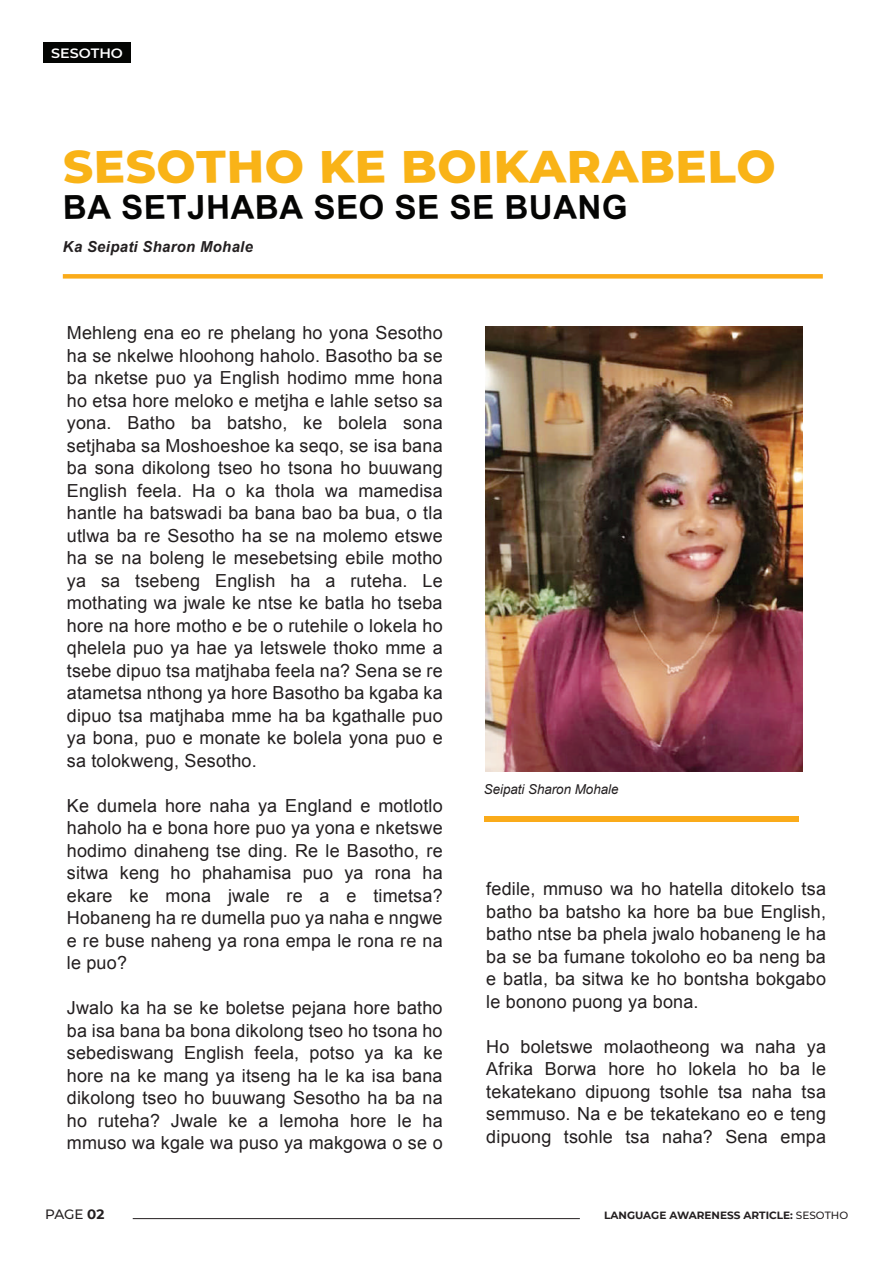
<style>
.page{position:relative;width:893px;height:1263px;background:#fff}
.page>*{position:absolute;margin:0;border:0;box-sizing:border-box;transform-origin:0 0}
.t1{font:800 46.35px "Montserrat";color:#f9b317}
.t2{font:700 33px "Arial";color:#050504}
.t3{font:18px/22.5px "Arial";letter-spacing:.01em;color:#231f20;text-align:justify}
.t4{font:italic 700 15px "Arial";color:#231f20}
.t5{font:italic 13.5px "Arial";color:#231f20}
.t6{font:600 13.5px "Montserrat";color:#fff;scale:1.06 1}
.t7{font:500 13.5px "Montserrat";color:#231f20}
.t8{font:700 10.5px "Montserrat";color:#231f20}
.s1{font-weight:700}
.s2{font-weight:500}
</style>
<div class="page">
<div style="left:43px;top:43px;width:88px;height:20px;background:#040503"></div>
<hr style="left:133px;top:1218px;width:447px;height:1px;background:#231f20">
<div style="left:63px;top:274px;width:760px;height:5px;background:#faab1a"></div>
<img style="left:486px;top:326px;width:316px;height:446px">
<div style="left:484px;top:816px;width:315px;height:6px;background:#faab1a"></div>
<p class="t6" style="left:51px;top:43px;width:69px">SESOTHO</p>
<h1 class="t1" style="left:63px;top:139px;width:714px;rotate:-1deg">SESOTHO KE BOIKARABELO</h1>
<h2 class="t2" style="left:63px;top:190px;width:566px;rotate:-1deg">BA SETJHABA SEO SE SE BUANG</h2>
<p class="t4" style="left:63px;top:238px;width:192px;rotate:-1deg">Ka Seipati Sharon Mohale</p>
<p class="t3" style="left:67px;top:322px;width:377px">Mehleng ena eo re phelang ho yona Sesotho ha se nkelwe hloohong haholo. Basotho ba se ba nketse puo ya English hodimo mme hona ho etsa hore meloko e metjha e lahle setso sa yona. Batho ba batsho, ke bolela sona setjhaba sa Moshoeshoe ka seqo, se isa bana ba sona dikolong tseo ho tsona ho buuwang English feela. Ha o ka thola wa mamedisa hantle ha batswadi ba bana bao ba bua, o tla utlwa ba re Sesotho ha se na molemo etswe ha se na boleng le mesebetsing ebile motho ya sa tsebeng English ha a ruteha. Le mothating wa jwale ke ntse ke batla ho tseba hore na hore motho e be o rutehile o lokela ho qhelela puo ya hae ya letswele thoko mme a tsebe dipuo tsa matjhaba feela na? Sena se re atametsa nthong ya hore Basotho ba kgaba ka dipuo tsa matjhaba mme ha ba kgathalle puo ya bona, puo e monate ke bolela yona puo e sa tolokweng, Sesotho.</p>
<p class="t3" style="left:67px;top:794px;width:377px">Ke dumela hore naha ya England e motlotlo haholo ha e bona hore puo ya yona e nketswe hodimo dinaheng tse ding. Re le Basotho, re sitwa keng ho phahamisa puo ya rona ha ekare ke mona jwale re a e timetsa?<br>Hobaneng ha re dumella puo ya naha e nngwe e re buse naheng ya rona empa le rona re na le puo?</p>
<p class="t3" style="left:67px;top:997px;width:377px">Jwalo ka ha se ke boletse pejana hore batho ba isa bana ba bona dikolong tseo ho tsona ho sebediswang English feela, potso ya ka ke hore na ke mang ya itseng ha le ka isa bana dikolong tseo ho buuwang Sesotho ha ba na ho ruteha? Jwale ke a lemoha hore le ha mmuso wa kgale wa puso ya makgowa o se o</p>
<p class="t5" style="left:484px;top:781px;width:136px;rotate:-1deg">Seipati Sharon Mohale</p>
<p class="t3" style="left:486px;top:878px;width:341px">fedile, mmuso wa ho hatella ditokelo tsa batho ba batsho ka hore ba bue English, batho ntse ba phela jwalo hobaneng le ha ba se ba fumane tokoloho eo ba neng ba e batla, ba sitwa ke ho bontsha bokgabo le bonono puong ya bona.</p>
<p class="t3" style="left:486px;top:1035px;width:341px">Ho boletswe molaotheong wa naha ya Afrika Borwa hore ho lokela ho ba le tekatekano dipuong tsohle tsa naha tsa semmuso. Na e be tekatekano eo e teng dipuong tsohle tsa naha? Sena empa</p>
<p class="t7" style="left:45px;top:1205px;width:61px">PAGE <span class="s1">02</span></p>
<p class="t8" style="left:604px;top:1208px;width:246px">LANGUAGE AWARENESS ARTICLE: <span class="s2">SESOTHO</span></p>
</div>
